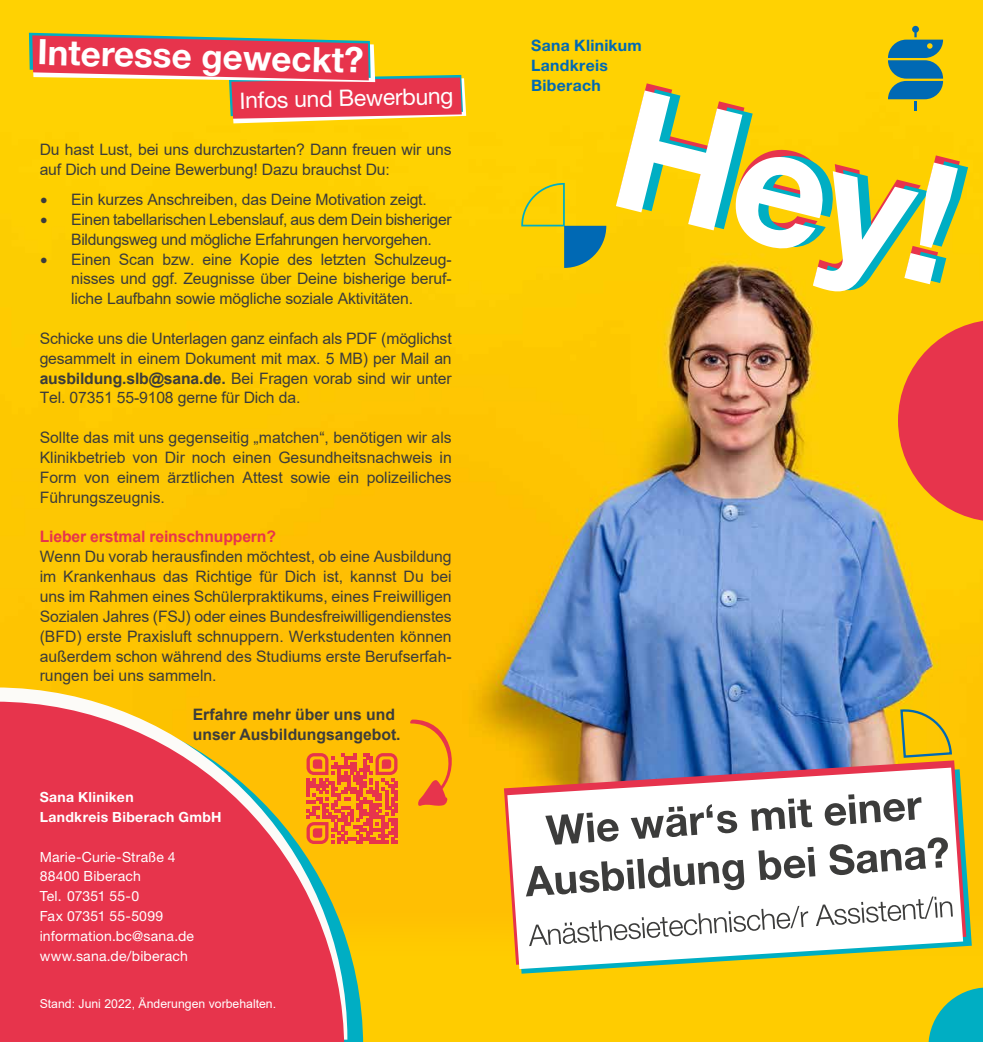
<style>
.page{position:relative;width:983px;height:1042px;background:#fff}
.page>*{position:absolute;margin:0;border:0;box-sizing:border-box;transform-origin:0 0}
.t1{font:700 35px "Helvetica Neue LT Pro";color:#fff}
.t2{font:22.75px "Helvetica Neue LT Pro";color:#fff}
.t3{font:15.75px/19.8px "Arial";letter-spacing:-.01em;color:#3c3c3b;text-align:justify}
.t4{font:700 15.75px/20.1px "Arial";color:#3c3c3b}
.t5{font:700 15.75px/19.8px "Helvetica Neue LT Pro";letter-spacing:.02em;color:#0069b4}
.t6{font:700 15.75px "Arial";letter-spacing:-.01em;color:#e7344c}
.t7{font:14px/19.8px "Helvetica Neue LT Pro";letter-spacing:.015em;color:#fff}
.t8{font:700 14px/19.8px "Helvetica Neue LT Pro";letter-spacing:.025em;color:#fff}
.t9{font:12.25px "Arial";color:#fff}
.s1{font-family:"Minion Pro";font-size:21px}
.s2{font-weight:700}
</style>
<div class="page">
<div style="left:0;top:0;width:982px;height:1042px;background:#fc0"></div>
<img style="left:28px;top:25px;width:944px;height:921px">
<svg style="left:928px;top:987px;width:54px;height:55px"></svg>
<svg style="left:520px;top:182px;width:86px;height:86px"></svg>
<svg style="left:887px;top:26px;width:55px;height:57px"></svg>
<svg style="left:29px;top:33px;width:437px;height:90px"></svg>
<svg style="left:898px;top:708px;width:54px;height:51px"></svg>
<svg style="left:617px;top:83px;width:342px;height:7px"></svg>
<svg style="left:626px;top:89px;width:341px;height:204px"></svg>
<svg style="left:615px;top:90px;width:342px;height:204px"></svg>
<svg style="left:897px;top:319px;width:85px;height:203px"></svg>
<svg style="left:344px;top:698px;width:19px;height:344px;fill:#ffbf03"></svg>
<svg style="left:0;top:687px;width:347px;height:352px;fill:#fec003"></svg>
<svg style="left:0;top:701px;width:344px;height:341px;fill:#e7344c"></svg>
<svg style="left:409px;top:719px;width:53px;height:88px"></svg>
<svg style="left:521px;top:769px;width:450px;height:204px"></svg>
<svg style="left:504px;top:760px;width:462px;height:205px"></svg>
<svg style="left:507px;top:767px;width:455px;height:202px"></svg>
<svg style="left:306px;top:753px;width:91px;height:91px"></svg>
<svg style="left:525px;top:794px;width:427px;height:152px"></svg>
<h1 class="t1" style="left:38px;top:32px;width:327px;rotate:1deg">Interesse geweckt?</h1>
<h2 class="t2" style="left:239px;top:86px;width:215px;rotate:-1deg">Infos und Bewerbung</h2>
<p class="t3" style="left:40px;top:140px;width:413px">Du hast Lust, bei uns durchzustarten? Dann freuen wir uns auf Dich und Deine Bewerbung! Dazu brauchst Du:</p>
<p class="t3" style="left:40px;top:189px;width:388px"><span class="s1">•</span> Ein kurzes Anschreiben, das Deine Motivation zeigt.</p>
<p class="t3" style="left:71px;top:209px;width:382px;text-indent:-32px"><span class="s1">•</span> Einen tabellarischen Lebenslauf, aus dem Dein bisheriger<br>Bildungsweg und mögliche Erfahrungen hervorgehen.</p>
<p class="t3" style="left:71px;top:249px;width:382px;text-indent:-32px"><span class="s1">•</span> Einen Scan bzw. eine Kopie des letzten Schulzeug&shy;nisses und ggf. Zeugnisse über Deine bisherige beruf&shy;liche Laufbahn sowie mögliche soziale Aktivitäten.</p>
<p class="t3" style="left:40px;top:328px;width:413px">Schicke uns die Unterlagen ganz einfach als PDF (möglichst gesammelt in einem Dokument mit max. 5 MB) per Mail an <span class="s2">ausbildung.slb@sana.de.</span> Bei Fragen vorab sind wir unter Tel. 07351 55-9108 gerne für Dich da.</p>
<p class="t3" style="left:40px;top:428px;width:413px">Sollte das mit uns gegenseitig „matchen“, benötigen wir als Klinikbetrieb von Dir noch einen Gesundheitsnachweis in Form von einem ärztlichen Attest sowie ein polizeiliches Führungszeugnis.</p>
<p class="t6" style="left:40px;top:526px;width:238px">Lieber erstmal reinschnuppern?</p>
<p class="t3" style="left:40px;top:547px;width:413px">Wenn Du vorab herausfinden möchtest, ob eine Ausbildung im Krankenhaus das Richtige für Dich ist, kannst Du bei uns im Rahmen eines Schülerpraktikums, eines Freiwilligen Sozialen Jahres (FSJ) oder eines Bundesfreiwilligendienstes (BFD) erste Praxisluft schnuppern. Werkstudenten können außerdem schon während des Studiums erste Berufserfah&shy;rungen bei uns sammeln.</p>
<p class="t4" style="left:193px;top:704px;width:209px">Erfahre mehr über uns und unser Ausbildungsangebot.</p>
<p class="t8" style="left:40px;top:787px;width:183px">Sana Kliniken<br>Landkreis Biberach GmbH</p>
<p class="t7" style="left:40px;top:846px;width:156px">Marie-Curie-Straße 4<br>88400 Biberach<br>Tel. 07351 55-0<br>Fax 07351 55-5099 information.bc@sana.de www.sana.de/biberach</p>
<p class="t9" style="left:40px;top:995px;width:238px">Stand: Juni 2022, Änderungen vorbehalten.</p>
<p class="t5" style="left:531px;top:35px;width:112px">Sana Klinikum<br>Landkreis<br>Biberach</p>
</div>
